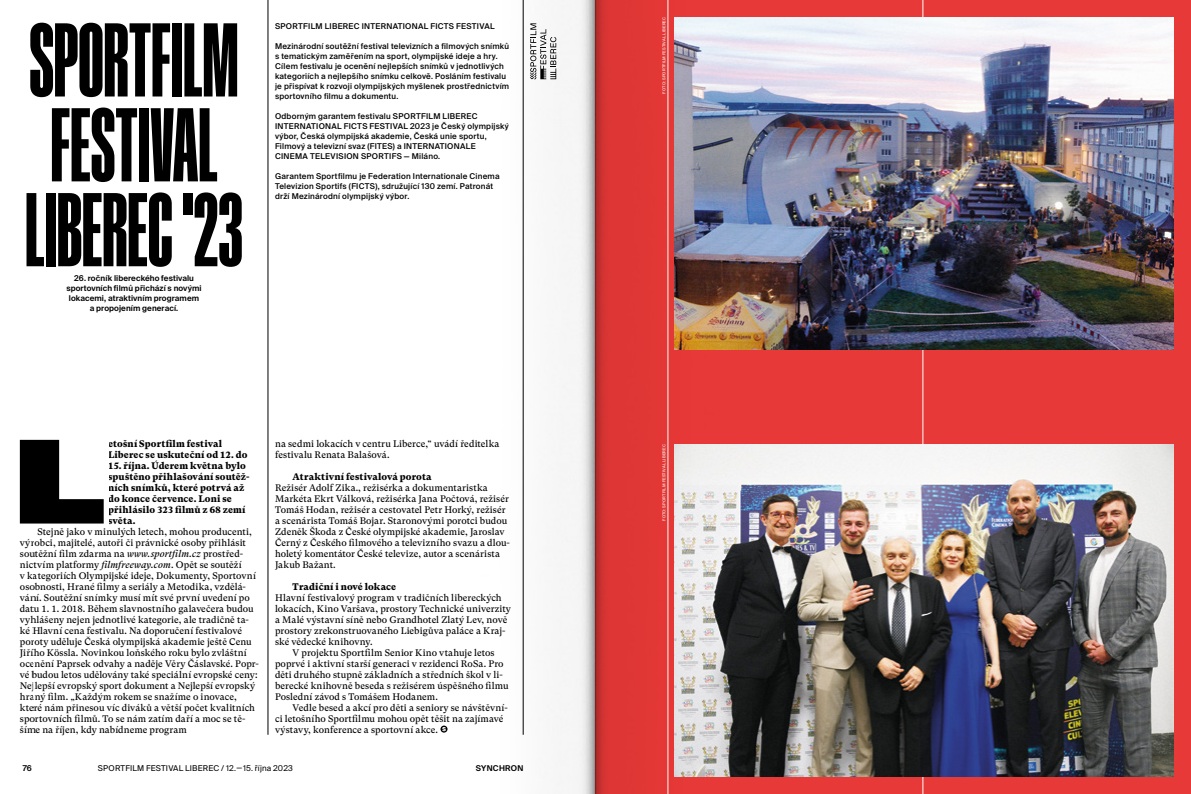
<style>
.page{position:relative;width:1191px;height:794px;background:#fff}
.page>*{position:absolute;margin:0;border:0;box-sizing:border-box;transform-origin:0 0}
.t1{font:104.5px/84.8px "ABC Gravity XX Compressed Trial";color:#000}
.t2{font:9.5px/11px "GT Super Text";letter-spacing:.005em;color:#000}
.t3{font:900 9.5px/11px "GT Super Text";letter-spacing:.01em;color:#000}
.t4{font:500 8px/10px "Suisse Intl";letter-spacing:.025em;color:#000}
.t5{font:600 8px/10px "Suisse Intl";letter-spacing:.01em;color:#000;text-align:center}
.t6{font:8px "Suisse Intl";letter-spacing:.02em;color:#000}
.t7{font:600 8px "Suisse Intl";letter-spacing:.035em;color:#000}
.t8{font:4px "Suisse Intl";letter-spacing:.045em;color:#fff}
.s1{font-style:italic}
</style>
<div class="page">
<svg style="left:20px;top:440px;width:15px;height:83px"></svg>
<div style="left:595px;top:0;width:596px;height:794px;background:#e73937"></div>
<img style="left:1156px;top:17px;width:17px;height:333px">
<img style="left:1156px;top:444px;width:17px;height:333px">
<img style="left:35px;top:0;width:1121px;height:794px">
<h1 class="t1" style="left:25px;top:20px;width:219px">SPORTFILM<br>FESTIVAL<br>LIBEREC 23</h1>
<p class="t5" style="left:66px;top:273px;width:137px">26. ročník libereckého festivalu sportovních filmů přichází s novými lokacemi, atraktivním programem a propojením generací.</p>
<p class="t4" style="left:275px;top:21px;width:221px">SPORTFILM LIBEREC INTERNATIONAL FICTS FESTIVAL</p>
<p class="t4" style="left:275px;top:41px;width:236px">Mezinárodní soutěžní festival televizních a filmových snímků s tematickým zaměřením na sport, olympijské ideje a hry.<br>Cílem festivalu je ocenění nejlepších snímků v jednotlivých kategoriích a nejlepšího snímku celkově. Posláním festivalu je přispívat k rozvoji olympijských myšlenek prostřednictvím sportovního filmu a dokumentu.</p>
<p class="t4" style="left:275px;top:111px;width:235px">Odborným garantem festivalu SPORTFILM LIBEREC INTERNATIONAL FICTS FESTIVAL 2023 je Český olympijský výbor, Česká olympijská akademie, Česká unie sportu, Filmový a televizní svaz (FITES) a INTERNATIONALE CINEMA TELEVISION SPORTIFS — Miláno.</p>
<p class="t4" style="left:275px;top:171px;width:226px">Garantem Sportfilmu je Federation Internationale Cinema<br>Televizion Sportifs (FICTS), sdružující 130 zemí. Patronát drží Mezinárodní olympijský výbor.</p>
<p class="t3" style="left:108px;top:438px;width:141px">etošní Sportfilm festival<br>Liberec se uskuteční od 12. do</p>
<p class="t3" style="left:108px;top:460px;width:143px">15. října. Úderem května bylo spuštěno přihlašování soutěž&shy;ních snímků, které potrvá až do konce července. Loni se přihlásilo 323 filmů z 68 zemí světa.</p>
<p class="t2" style="left:20px;top:526px;width:240px;text-indent:18px">Stejně jako v minulých letech, mohou producenti, výrobci, majitelé, autoři či právnické osoby přihlásit soutěžní film zdarma na <span class="s1">www.sportfilm.cz</span> prostřed&shy;nictvím platformy <span class="s1">filmfreeway.com</span>. Opět se soutěží<br>v kategoriích Olympijské ideje, Dokumenty, Sportovní osobnosti, Hrané filmy a seriály a Metodika, vzdělá&shy;vání. Soutěžní snímky musí mít své první uvedení po datu 1. 1. 2018. Během slavnostního galavečera budou vyhlášeny nejen jednotlivé kategorie, ale tradičně ta&shy;ké Hlavní cena festivalu. Na doporučení festivalové poroty uděluje Česká olympijská akademie ještě Cenu Jiřího Kössla. Novinkou loňského roku bylo zvláštní ocenění Paprsek odvahy a naděje Věry Čáslavské. Popr&shy;vé budou letos udělovány také speciální evropské ceny:<br>Nejlepší evropský sport dokument a Nejlepší evropský hraný film. „Každým rokem se snažíme o inovace, které nám přinesou víc diváků a větší počet kvalitních sportovních filmů. To se nám zatím daří a moc se tě&shy;šíme na říjen, kdy nabídneme program</p>
<p class="t2" style="left:275px;top:438px;width:226px">na sedmi lokacích v centru Liberce,“ uvádí ředitelka festivalu Renata Balašová.</p>
<p class="t3" style="left:293px;top:471px;width:140px">Atraktivní festivalová porota</p>
<p class="t2" style="left:275px;top:482px;width:236px">Režisér Adolf Zika., režisérka a dokumentaristka Markéta Ekrt Válková, režisérka Jana Počtová, režisér Tomáš Hodan, režisér a cestovatel Petr Horký, režisér a scenárista Tomáš Bojar. Staronovými porotci budou Zdeněk Škoda z České olympijské akademie, Jaroslav Černý z Českého filmového a televizního svazu a dlou&shy;holetý komentátor České televize, autor a scenárista Jakub Bažant.</p>
<p class="t3" style="left:293px;top:581px;width:105px">Tradiční i nové lokace</p>
<p class="t2" style="left:275px;top:592px;width:228px">Hlavní festivalový program v tradičních libereckých</p>
<p class="t2" style="left:275px;top:603px;width:237px">lokacích, Kino Varšava, prostory Technické univerzity</p>
<p class="t2" style="left:275px;top:614px;width:234px">a Malé výstavní síně nebo Grandhotel Zlatý Lev, nově</p>
<p class="t2" style="left:275px;top:625px;width:232px">prostory zrekonstruovaného Liebigůva paláce a Kraj-</p>
<p class="t2" style="left:275px;top:636px;width:99px">ské vědecké knihovny.</p>
<p class="t2" style="left:293px;top:647px;width:203px">V projektu Sportfilm Senior Kino vtahuje letos</p>
<p class="t2" style="left:275px;top:658px;width:230px">poprvé i aktivní starší generaci v rezidenci RoSa. Pro</p>
<p class="t2" style="left:275px;top:669px;width:229px">děti druhého stupně základních a středních škol v li-</p>
<p class="t2" style="left:275px;top:680px;width:235px">berecké knihovně beseda s režisérem úspěšného filmu</p>
<p class="t2" style="left:275px;top:691px;width:164px">Poslední závod s Tomášem Hodanem.</p>
<p class="t2" style="left:293px;top:702px;width:217px">Vedle besed a akcí pro děti a seniory se návštěvní-</p>
<p class="t2" style="left:275px;top:713px;width:230px">ci letošního Sportfilmu mohou opět těšit na zajímavé</p>
<p class="t2" style="left:275px;top:724px;width:165px">výstavy, konference a sportovní akce.</p>
<p class="t6" style="left:98px;top:764px;width:196px">SPORTFILM FESTIVAL LIBEREC / 12.— 15. října 2023</p>
<p class="t5" style="left:23px;top:763px;width:11px">76</p>
<p class="t7" style="left:476px;top:764px;width:49px">SYNCHRON</p>
<p class="t8" style="left:662px;top:94px;width:78px;rotate:-90deg">FOTO: SPORTFILM FESTIVAL LIBEREC</p>
<p class="t8" style="left:662px;top:521px;width:78px;rotate:-90deg">FOTO: SPORTFILM FESTIVAL LIBEREC</p>
</div>
